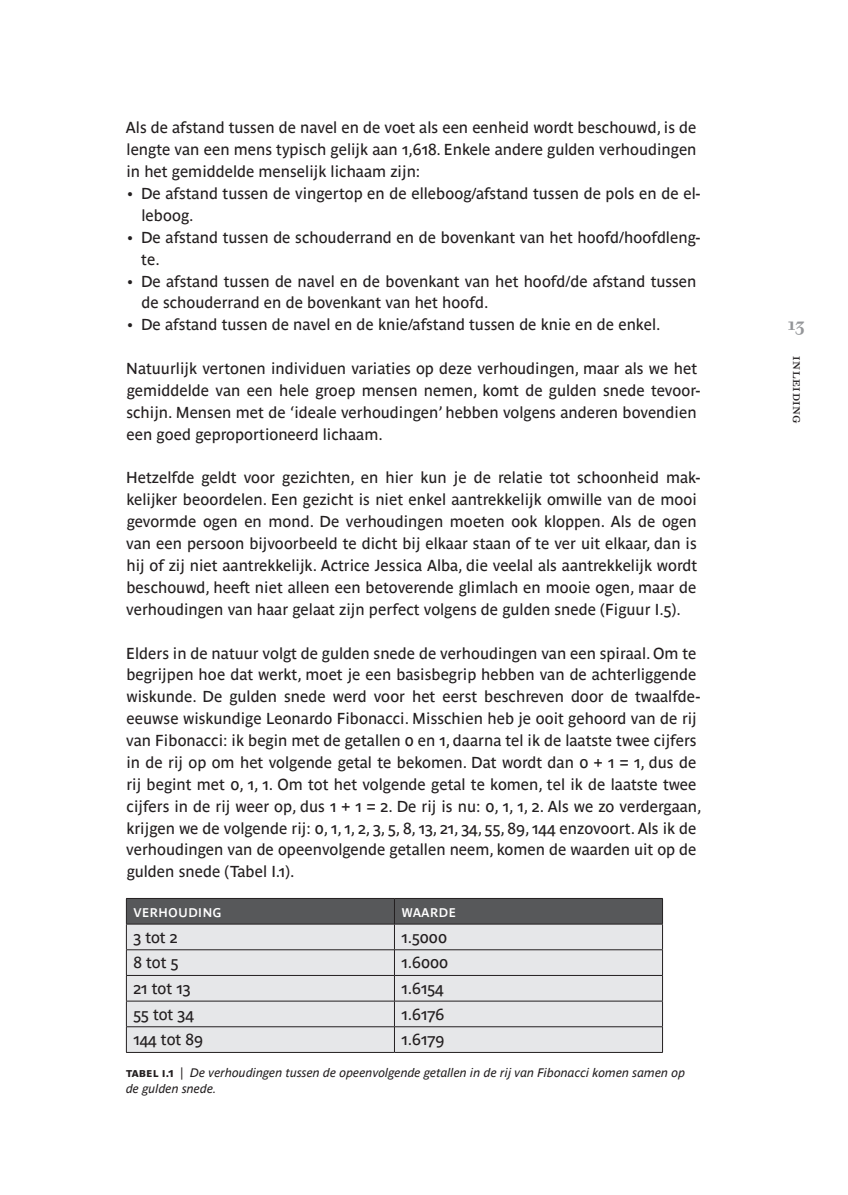
<style>
.page{position:relative;width:848px;height:1195px;background:#fff}
.page>*{position:absolute;margin:0;border:0;box-sizing:border-box;transform-origin:0 0}
.t1{font:700 17.5px "Walbaum 10 Pro";color:#939598}
.t2{font:15.75px/21.9px "Parisine Ptf";color:#231f20}
.t3{font:15.75px "Parisine Ptf";color:#fff}
.t4{font:14px "Walbaum 10 Pro";letter-spacing:.04em;color:#231f20}
.t5{font:italic 12.25px/15.8px "Parisine Ptf";color:#231f20}
.s1{font-weight:700;font-style:normal}
.s2{font-style:normal}
</style>
<div class="page">
<svg style="left:126px;top:898px;width:537px;height:154px;background:#c6c7c9"></svg>
<hr style="left:126px;top:1052px;width:268px;height:1px;background:#231f20">
<hr style="left:394px;top:1052px;width:268px;height:1px;background:#231f20">
<p class="t2" style="left:126px;top:115px;width:572px;text-align:justify">Als de afstand tussen de navel en de voet als een eenheid wordt beschouwd, is de lengte van een mens typisch gelijk aan 1,618. Enkele andere gulden verhoudingen in het gemiddelde menselijk lichaam zijn:</p>
<p class="t2" style="left:141px;top:181px;width:560px;text-indent:-14px">• De afstand tussen de vingertop en de elleboog/afstand tussen de pols en de el&shy;leboog.</p>
<p class="t2" style="left:141px;top:225px;width:560px;text-indent:-14px">• De afstand tussen de schouderrand en de bovenkant van het hoofd/hoofdleng&shy;te.</p>
<p class="t2" style="left:142px;top:268px;width:556px;text-indent:-14px">• De afstand tussen de navel en de bovenkant van het hoofd/de afstand tussen de schouderrand en de bovenkant van het hoofd.</p>
<p class="t2" style="left:128px;top:312px;width:534px">• De afstand tussen de navel en de knie/afstand tussen de knie en de enkel.</p>
<p class="t2" style="left:126px;top:356px;width:575px">Natuurlijk vertonen individuen variaties op deze verhoudingen, maar als we het gemiddelde van een hele groep mensen nemen, komt de gulden snede tevoor&shy;schijn. Mensen met de ‘ideale verhoudingen’ hebben volgens anderen bovendien een goed geproportioneerd lichaam.</p>
<p class="t2" style="left:126px;top:465px;width:575px">Hetzelfde geldt voor gezichten, en hier kun je de relatie tot schoonheid mak&shy;kelijker beoordelen. Een gezicht is niet enkel aantrekkelijk omwille van de mooi gevormde ogen en mond. De verhoudingen moeten ook kloppen. Als de ogen van een persoon bijvoorbeeld te dicht bij elkaar staan of te ver uit elkaar, dan is hij of zij niet aantrekkelijk. Actrice Jessica Alba, die veelal als aantrekkelijk wordt beschouwd, heeft niet alleen een betoverende glimlach en mooie ogen, maar de verhoudingen van haar gelaat zijn perfect volgens de gulden snede (Figuur I.5).</p>
<p class="t2" style="left:126px;top:640px;width:577px">Elders in de natuur volgt de gulden snede de verhoudingen van een spiraal. Om te begrijpen hoe dat werkt, moet je een basisbegrip hebben van de achterliggende wiskunde. De gulden snede werd voor het eerst beschreven door de twaalfde&shy;eeuwse wiskundige Leonardo Fibonacci. Misschien heb je ooit gehoord van de rij van Fibonacci: ik begin met de getallen 0 en 1, daarna tel ik de laatste twee cijfers in de rij op om het volgende getal te bekomen. Dat wordt dan 0 + 1 = 1, dus de rij begint met 0, 1, 1. Om tot het volgende getal te komen, tel ik de laatste twee cijfers in de rij weer op, dus 1 + 1 = 2. De rij is nu: 0, 1, 1, 2. Als we zo verdergaan, krijgen we de volgende rij: 0, 1, 1, 2, 3, 5, 8, 13, 21, 34, 55, 89, 144 enzovoort. Als ik de verhoudingen van de opeenvolgende getallen neem, komen de waarden uit op de gulden snede (Tabel I.1).</p>
<p class="t3" style="left:133px;top:899px;width:90px">Verhouding</p>
<p class="t3" style="left:401px;top:899px;width:56px">Waarde</p>
<p class="t2" style="left:133px;top:925px;width:46px">3 tot 2</p>
<p class="t2" style="left:401px;top:925px;width:47px">1.5000</p>
<p class="t2" style="left:133px;top:950px;width:46px">8 tot 5</p>
<p class="t2" style="left:401px;top:950px;width:48px">1.6000</p>
<p class="t2" style="left:133px;top:976px;width:58px">21 tot 13</p>
<p class="t2" style="left:401px;top:976px;width:44px">1.6154</p>
<p class="t2" style="left:133px;top:1002px;width:62px">55 tot 34</p>
<p class="t2" style="left:401px;top:1002px;width:44px">1.6176</p>
<p class="t2" style="left:133px;top:1027px;width:71px">144 tot 89</p>
<p class="t2" style="left:401px;top:1027px;width:44px">1.6179</p>
<p class="t5" style="left:126px;top:1064px;width:560px"><span class="s1">tabel I .1</span> <span class="s2">|</span> De verhoudingen tussen de opeenvolgende getallen in de rij van Fibonacci komen samen op de gulden snede.</p>
<p class="t1" style="left:787px;top:312px;width:19px">13</p>
<p class="t4" style="left:807px;top:356px;width:69px;rotate:90deg">inleiding</p>
</div>
